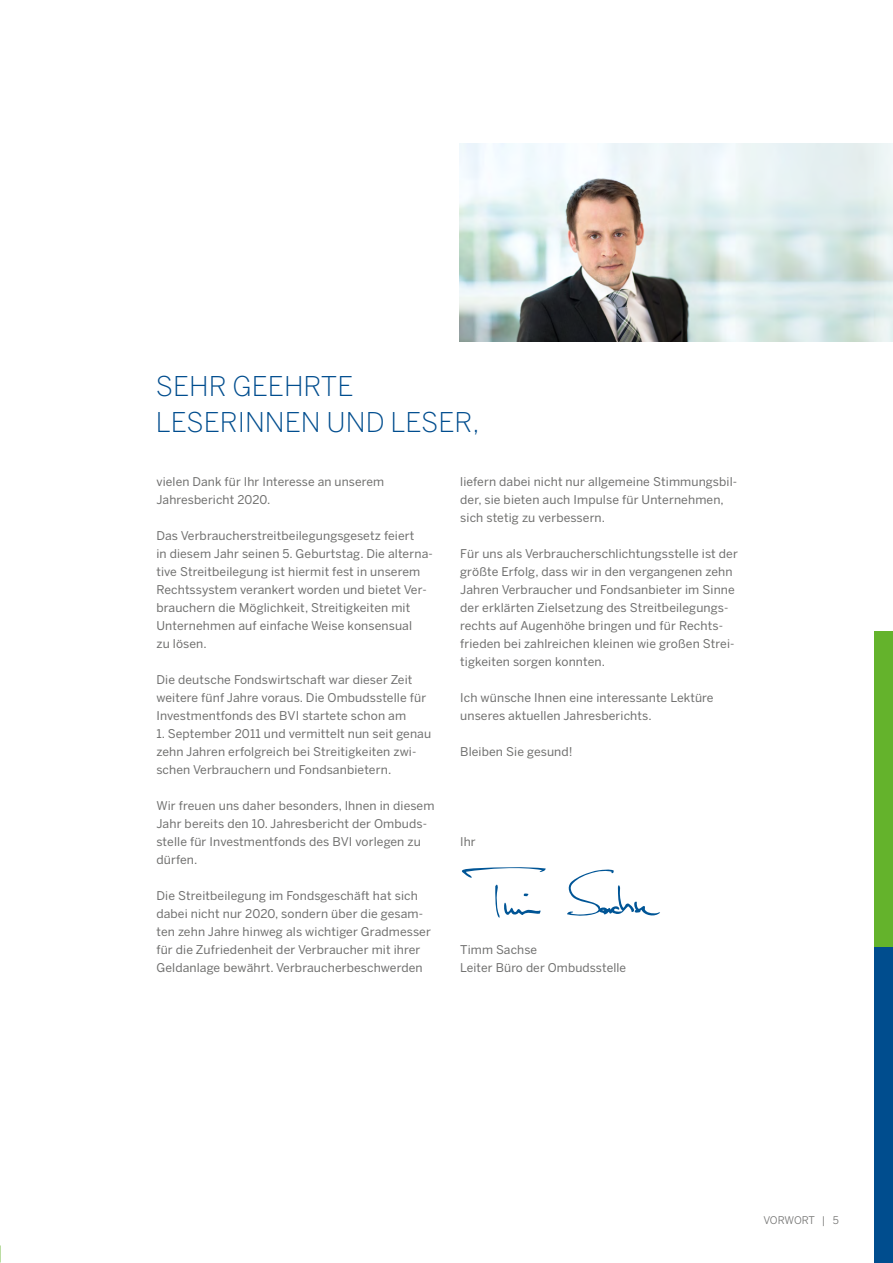
<style>
.page{position:relative;width:893px;height:1263px;background:#fff}
.page>*{position:absolute;margin:0;border:0;box-sizing:border-box;transform-origin:0 0}
.t1{font:300 27px/36px "Benton Sans";color:#004d8e}
.t2{font:12px/18px "Benton Sans";letter-spacing:.01em;color:#6f6f6e}
.t3{font:10.5px "Benton Sans";letter-spacing:-.02em;color:#6f6f6e}
</style>
<div class="page">
<div style="left:875px;top:631px;width:18px;height:632px;background:#004d8e"></div>
<div style="left:875px;top:631px;width:18px;height:316px;background:#64b32c"></div>
<svg style="left:462px;top:867px;width:84px;height:11px"></svg>
<svg style="left:495px;top:885px;width:46px;height:33px"></svg>
<svg style="left:567px;top:869px;width:93px;height:47px"></svg>
<img style="left:459px;top:144px;width:434px;height:197px">
<h1 class="t1" style="left:156px;top:368px;width:325px">SEHR GEEHRTE<br>LESERINNEN UND LESER,</h1>
<p class="t2" style="left:156px;top:472px;width:229px">vielen Dank für Ihr Interesse an unserem<br>Jahresbericht 2020.</p>
<p class="t2" style="left:156px;top:526px;width:278px">Das Verbraucherstreitbeilegungsgesetz feiert<br>in diesem Jahr seinen 5. Geburtstag. Die alterna&shy;tive Streitbeilegung ist hiermit fest in unserem Rechtssystem verankert worden und bietet Ver&shy;brauchern die Möglichkeit, Streitigkeiten mit Unternehmen auf einfache Weise konsensual<br>zu lösen.</p>
<p class="t2" style="left:156px;top:670px;width:271px">Die deutsche Fondswirtschaft war dieser Zeit weitere fünf Jahre voraus. Die Ombudsstelle für<br>Investmentfonds des BVI startete schon am</p>
<p class="t2" style="left:156px;top:724px;width:276px">1. September 2011 und vermittelt nun seit genau zehn Jahren erfolgreich bei Streitigkeiten zwi&shy;schen Verbrauchern und Fondsanbietern.</p>
<p class="t2" style="left:156px;top:796px;width:280px">Wir freuen uns daher besonders, Ihnen in diesem Jahr bereits den 10. Jahresbericht der Ombuds&shy;stelle für Investmentfonds des BVI vorlegen zu dürfen.</p>
<p class="t2" style="left:156px;top:886px;width:276px">Die Streitbeilegung im Fondsgeschäft hat sich dabei nicht nur 2020, sondern über die gesam&shy;ten zehn Jahre hinweg als wichtiger Gradmesser für die Zufriedenheit der Verbraucher mit ihrer Geldanlage bewährt. Verbraucherbeschwerden</p>
<p class="t2" style="left:460px;top:472px;width:279px">liefern dabei nicht nur allgemeine Stimmungsbil&shy;der, sie bieten auch Impulse für Unternehmen, sich stetig zu verbessern.</p>
<p class="t2" style="left:460px;top:544px;width:279px">Für uns als Verbraucherschlichtungsstelle ist der größte Erfolg, dass wir in den vergangenen zehn Jahren Verbraucher und Fondsanbieter im Sinne der erklärten Zielsetzung des Streitbeilegungs&shy;rechts auf Augenhöhe bringen und für Rechts&shy;frieden bei zahlreichen kleinen wie großen Strei&shy;tigkeiten sorgen konnten.</p>
<p class="t2" style="left:460px;top:688px;width:255px">Ich wünsche Ihnen eine interessante Lektüre unseres aktuellen Jahresberichts.</p>
<p class="t2" style="left:460px;top:742px;width:114px">Bleiben Sie gesund!</p>
<p class="t2" style="left:460px;top:832px;width:17px">Ihr</p>
<p class="t2" style="left:460px;top:940px;width:168px">Timm Sachse<br>Leiter Büro der Ombudsstelle</p>
<p class="t3" style="left:763px;top:1214px;width:77px">VORWORT | 5</p>
</div>
